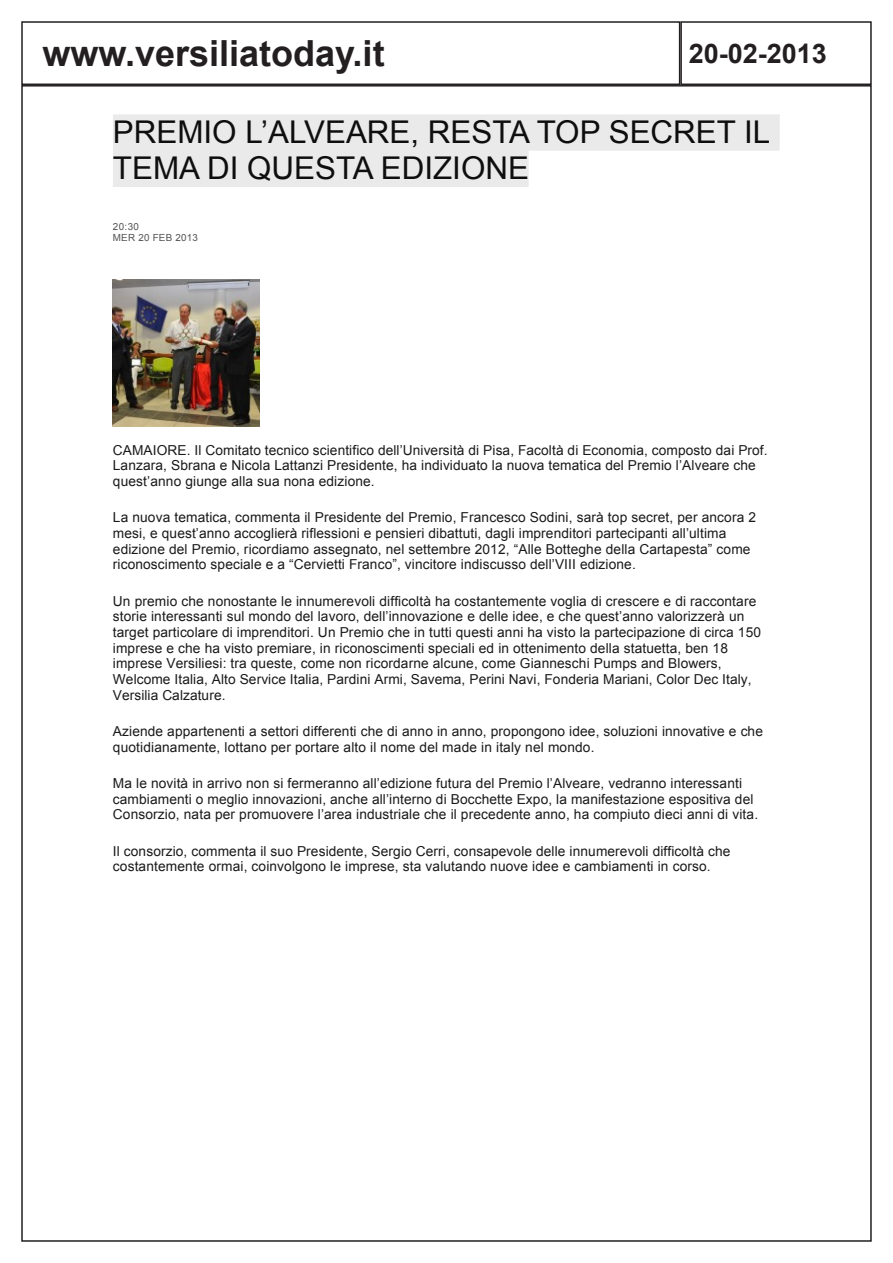
<style>
.page{position:relative;width:893px;height:1263px;background:#fff}
.page>*{position:absolute;margin:0;border:0;box-sizing:border-box;transform-origin:0 0}
.t1{font:700 36px "Arial";color:#231f20}
.t2{font:31.35px/36.3px "Arial";color:#0e0e0e}
.t3{font:700 27px "Arial";color:#231f20}
.t4{font:13.8px/15.8px "Arial";letter-spacing:.01em;color:#1a1a1a}
.t5{font:9.75px/10.8px "Arial";letter-spacing:.025em;color:#535353}
</style>
<div class="page">
<div style="left:21px;top:21px;width:659px;height:64px;border:2px solid #231f20"></div>
<div style="left:680px;top:21px;width:192px;height:64px;border:2px solid #231f20"></div>
<svg style="left:113px;top:114px;width:667px;height:73px;fill:#eaeaea"></svg>
<img style="left:113px;top:279px;width:147px;height:147px">
<p class="t1" style="left:43px;top:30px;width:344px">www.versiliatoday.it</p>
<p class="t3" style="left:689px;top:36px;width:140px">20-02-2013</p>
<p class="t2" style="left:113px;top:114px;width:659px">PREMIO L’ALVEARE, RESTA TOP SECRET IL<br>TEMA DI QUESTA EDIZIONE</p>
<p class="t5" style="left:113px;top:221px;width:87px">20:30<br>MER 20 FEB 2013</p>
<p class="t4" style="left:113px;top:442px;width:656px">CAMAIORE. Il Comitato tecnico scientifico dell’Università di Pisa, Facoltà di Economia, composto dai Prof.<br>Lanzara, Sbrana e Nicola Lattanzi Presidente, ha individuato la nuova tematica del Premio l’Alveare che quest’anno giunge alla sua nona edizione.</p>
<p class="t4" style="left:113px;top:510px;width:645px">La nuova tematica, commenta il Presidente del Premio, Francesco Sodini, sarà top secret, per ancora 2 mesi, e quest’anno accoglierà riflessioni e pensieri dibattuti, dagli imprenditori partecipanti all’ultima edizione del Premio, ricordiamo assegnato, nel settembre 2012, “Alle Botteghe della Cartapesta” come riconoscimento speciale e a “Cervietti Franco”, vincitore indiscusso dell’VIII edizione.</p>
<p class="t4" style="left:113px;top:593px;width:650px">Un premio che nonostante le innumerevoli difficoltà ha costantemente voglia di crescere e di raccontare storie interessanti sul mondo del lavoro, dell’innovazione e delle idee, e che quest’anno valorizzerà un target particolare di imprenditori. Un Premio che in tutti questi anni ha visto la partecipazione di circa 150 imprese e che ha visto premiare, in riconoscimenti speciali ed in ottenimento della statuetta, ben 18 imprese Versiliesi: tra queste, come non ricordarne alcune, come Gianneschi Pumps and Blowers, Welcome Italia, Alto Service Italia, Pardini Armi, Savema, Perini Navi, Fonderia Mariani, Color Dec Italy, Versilia Calzature.</p>
<p class="t4" style="left:113px;top:723px;width:652px">Aziende appartenenti a settori differenti che di anno in anno, propongono idee, soluzioni innovative e che quotidianamente, lottano per portare alto il nome del made in italy nel mondo.</p>
<p class="t4" style="left:113px;top:775px;width:647px">Ma le novità in arrivo non si fermeranno all’edizione futura del Premio l’Alveare, vedranno interessanti cambiamenti o meglio innovazioni, anche all’interno di Bocchette Expo, la manifestazione espositiva del<br>Consorzio, nata per promuovere l’area industriale che il precedente anno, ha compiuto dieci anni di vita.</p>
<p class="t4" style="left:113px;top:843px;width:619px">Il consorzio, commenta il suo Presidente, Sergio Cerri, consapevole delle innumerevoli difficoltà che costantemente ormai, coinvolgono le imprese, sta valutando nuove idee e cambiamenti in corso.</p>
</div>
